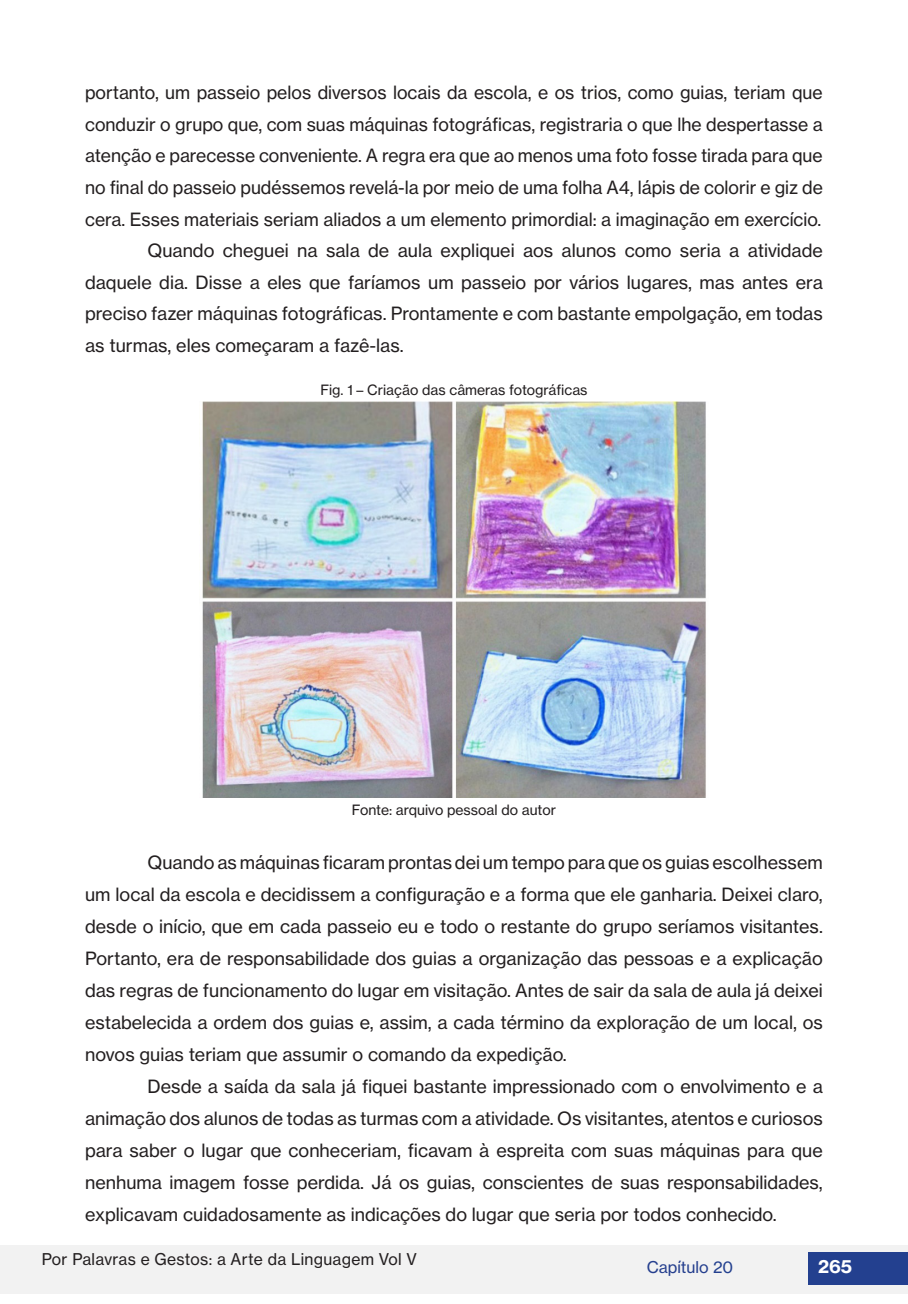
<style>
.page{position:relative;width:908px;height:1304px;background:#fff}
.page>*{position:absolute;margin:0;border:0;box-sizing:border-box;transform-origin:0 0}
.CORPO_DO_TEXTO_ATUAL{font:18px/32px "N Haas Grotesk TX Pro 55 Rg";color:#231f20;text-align:justify}
.t1{font:18px "N Haas Grotesk TX Pro 75 Bd";color:#fff}
.t2{font:16px "N Haas Grotesk TX Pro 55 Rg";letter-spacing:.02em;color:#231f20}
.t3{font:16px "N Haas Grotesk TX Pro 55 Rg";color:#253f8e}
.LEGENDAS_DE_TABELAS{font:14px "N Haas Grotesk TX Pro 55 Rg";color:#231f20}
.s1{color:#23408f}
</style>
<div class="page">
<div style="left:0;top:1245px;width:907px;height:49px;background:#f2f2f2"></div>
<div style="left:808px;top:1252px;width:99px;height:33px;background:#23408f"></div>
<img style="left:202px;top:401px;width:504px;height:396px">
<p class="CORPO_DO_TEXTO_ATUAL" style="left:85px;top:77px;width:739px">portanto, um passeio pelos diversos locais da escola, e os trios, como guias, teriam que conduzir o grupo que, com suas máquinas fotográficas, registraria o que lhe despertasse a atenção e parecesse conveniente. A regra era que ao menos uma foto fosse tirada para que no final do passeio pudéssemos revelá-la por meio de uma folha A4, lápis de colorir e giz de cera. Esses materiais seriam aliados a um elemento primordial: a imaginação em exercício.</p>
<p class="CORPO_DO_TEXTO_ATUAL" style="left:85px;top:235px;width:739px;text-indent:62px">Quando cheguei na sala de aula expliquei aos alunos como seria a atividade daquele dia. Disse a eles que faríamos um passeio por vários lugares, mas antes era preciso fazer máquinas fotográficas. Prontamente e com bastante empolgação, em todas as turmas, eles começaram a fazê-las.</p>
<p class="LEGENDAS_DE_TABELAS" style="left:320px;top:381px;width:268px">Fig. 1 – Criação das câmeras fotográficas</p>
<p class="LEGENDAS_DE_TABELAS" style="left:352px;top:801px;width:205px">Fonte: arquivo pessoal do autor</p>
<p class="CORPO_DO_TEXTO_ATUAL" style="left:85px;top:847px;width:739px;text-indent:62px">Quando as máquinas ficaram prontas dei um tempo para que os guias escolhessem um local da escola e decidissem a configuração e a forma que ele ganharia. Deixei claro, desde o início, que em cada passeio eu e todo o restante do grupo seríamos visitantes.<br>Portanto, era de responsabilidade dos guias a organização das pessoas e a explicação das regras de funcionamento do lugar em visitação. Antes de sair da sala de aula já deixei estabelecida a ordem dos guias e, assim, a cada término da exploração de um local, os novos guias teriam que assumir o comando da expedição.</p>
<p class="CORPO_DO_TEXTO_ATUAL" style="left:85px;top:1071px;width:739px;text-indent:62px">Desde a saída da sala já fiquei bastante impressionado com o envolvimento e a animação dos alunos de todas as turmas com a atividade. Os visitantes, atentos e curiosos para saber o lugar que conheceriam, ficavam à espreita com suas máquinas para que nenhuma imagem fosse perdida. Já os guias, conscientes de suas responsabilidades, explicavam cuidadosamente as indicações do lugar que seria por todos conhecido.</p>
<p class="t2" style="left:42px;top:1249px;width:376px">Por Palavras e Gestos: a Arte da Linguagem Vol V</p>
<p class="t3" style="left:646px;top:1258px;width:88px">Capítulo <span class="s1">20</span></p>
<p class="t1" style="left:817px;top:1255px;width:36px">265</p>
</div>
